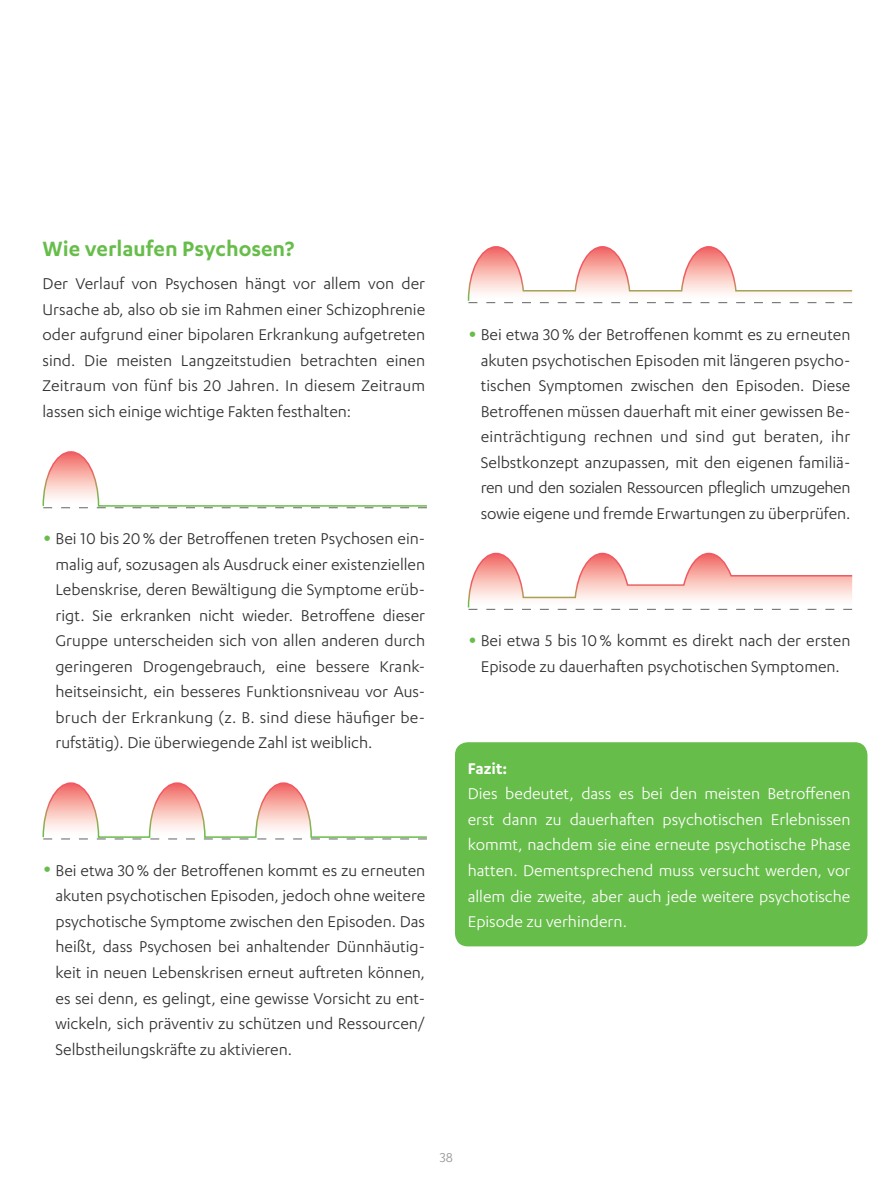
<style>
.page{position:relative;width:893px;height:1191px;background:#fff}
.page>*{position:absolute;margin:0;border:0;box-sizing:border-box;transform-origin:0 0}
.t1{font:600 24px "Karbon";color:#67bd4a}
.t2{font:18px/25.5px "Karbon";color:#312f30;text-align:justify}
.t3{font:18px/25.5px "Karbon";color:#fff;text-align:justify}
.t4{font:600 18px "Karbon";color:#fff}
.t5{font:15px "Karbon";color:#939598}
.s1{font-size:30px;color:#67bd4a}
</style>
<div class="page">
<div style="left:455px;top:742px;width:412px;height:204px;background:#67bd4a;border-radius:13px"></div>
<svg style="left:42px;top:451px;width:385px;height:57px"></svg>
<svg style="left:42px;top:782px;width:385px;height:57px"></svg>
<svg style="left:467px;top:246px;width:386px;height:57px"></svg>
<svg style="left:467px;top:552px;width:386px;height:58px"></svg>
<h1 class="t1" style="left:43px;top:235px;width:253px">Wie verlaufen Psychosen?</h1>
<p class="t2" style="left:43px;top:270px;width:384px">Der Verlauf von Psychosen hängt vor allem von der Ursache ab, also ob sie im Rahmen einer Schizophrenie oder aufgrund einer bipolaren Erkrankung aufgetreten sind. Die meisten Langzeitstudien betrachten einen Zeitraum von fünf bis 20 Jahren. In diesem Zeitraum lassen sich einige wichtige Fakten festhalten:</p>
<p class="t2" style="left:56px;top:525px;width:371px;text-indent:-13px"><span class="s1">•</span> Bei 10 bis 20% der Betroffenen treten Psychosen ein&shy;malig auf, sozusagen als Ausdruck einer existenziellen Lebenskrise, deren Bewältigung die Symptome erüb&shy;rigt. Sie erkranken nicht wieder. Betroffene dieser Gruppe unterscheiden sich von allen anderen durch geringeren Drogengebrauch, eine bessere Krank&shy;heitseinsicht, ein besseres Funktionsniveau vor Aus&shy;bruch der Erkrankung (z. B. sind diese häufiger be&shy;rufstätig). Die überwiegende Zahl ist weiblich.</p>
<p class="t2" style="left:56px;top:857px;width:371px;text-indent:-13px"><span class="s1">•</span> Bei etwa 30% der Betroffenen kommt es zu erneuten akuten psychotischen Episoden, jedoch ohne weitere psychotische Symptome zwischen den Episoden. Das heißt, dass Psychosen bei anhaltender Dünnhäutig&shy;keit in neuen Lebenskrisen erneut auftreten können, es sei denn, es gelingt, eine gewisse Vorsicht zu ent&shy;wickeln, sich präventiv zu schützen und Ressourcen/ Selbstheilungskräfte zu aktivieren.</p>
<p class="t2" style="left:481px;top:321px;width:371px;text-indent:-13px"><span class="s1">•</span> Bei etwa 30% der Betroffenen kommt es zu erneuten akuten psychotischen Episoden mit längeren psycho&shy;tischen Symptomen zwischen den Episoden. Diese Betroffenen müssen dauerhaft mit einer gewissen Be&shy;einträchtigung rechnen und sind gut beraten, ihr Selbstkonzept anzupassen, mit den eigenen familiä&shy;ren und den sozialen Ressourcen pfleglich umzugehen sowie eigene und fremde Erwartungen zu überprüfen.</p>
<p class="t2" style="left:468px;top:627px;width:384px;text-align:center"><span class="s1">•</span> Bei etwa 5 bis 10% kommt es direkt nach der ersten<br>Episode zu dauerhaften psychotischen Symptomen.</p>
<p class="t4" style="left:468px;top:758px;width:41px">Fazit:</p>
<p class="t3" style="left:468px;top:780px;width:384px">Dies bedeutet, dass es bei den meisten Betroffenen erst dann zu dauerhaften psychotischen Erlebnissen kommt, nachdem sie eine erneute psychotische Phase hatten. Dementsprechend muss versucht werden, vor allem die zweite, aber auch jede weitere psychotische Episode zu verhindern.</p>
<p class="t5" style="left:440px;top:1148px;width:15px">38</p>
</div>
